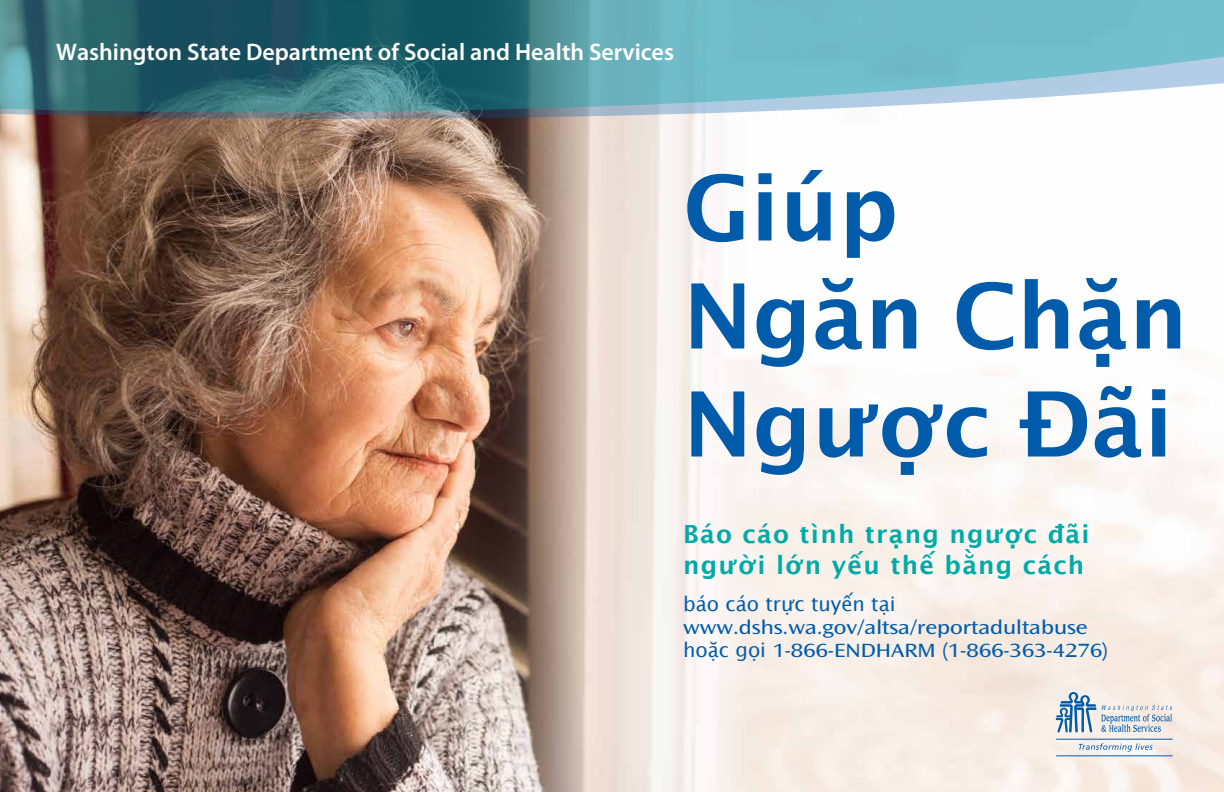
<style>
.page{position:relative;width:1224px;height:792px;background:#fff}
.page>*{position:absolute;margin:0;border:0;box-sizing:border-box;transform-origin:0 0}
.t1{font:700 90px/108px "Lucida Grande";color:#005cab}
.t2{font:700 25px/31px "Lucida Grande";letter-spacing:.05em;color:#00aaa6}
.t3{font:600 24px "Myriad Pro";color:#fff}
.t4{font:expanded 20px/23px "Ocean Sans Std";color:#005cab}
.t5{font:20px "Lucida Grande";color:#005cab}
.s1{font-family:"Lucida Grande";font-stretch:normal}
</style>
<div class="page">
<img style="left:0;top:120px;width:1224px;height:672px">
<hr style="left:1056px;top:756px;width:117px;height:1px;background:#005cab">
<hr style="left:1056px;top:739px;width:117px;height:1px;background:#005cab">
<img style="left:0;top:113px;width:711px;height:7px">
<svg style="left:0;top:0;width:1224px;height:113px;background:#5896a1"></svg>
<svg style="left:1056px;top:692px;width:116px;height:41px;background:#c4cfd9"></svg>
<svg style="left:1079px;top:743px;width:74px;height:9px"></svg>
<p class="t3" style="left:56px;top:39px;width:619px">Washington State Department of Social and Health Services</p>
<p class="t1" style="left:683px;top:159px;width:217px">Giúp</p>
<p class="t1" style="left:683px;top:267px;width:506px">Ngăn Chặn<br>Ngược Đãi</p>
<p class="t2" style="left:683px;top:520px;width:408px">Báo cáo tình trạng ngược đãi người lớn yếu thế bằng cách</p>
<p class="t5" style="left:683px;top:590px;width:214px">báo cáo trực tuyến tại</p>
<p class="t4" style="left:683px;top:616px;width:426px">www.dshs.wa.gov/altsa/reportadultabuse <span class="s1">hoặc gọi</span> 1-866-ENDHARM (1-866-363-4276)</p>
</div>
